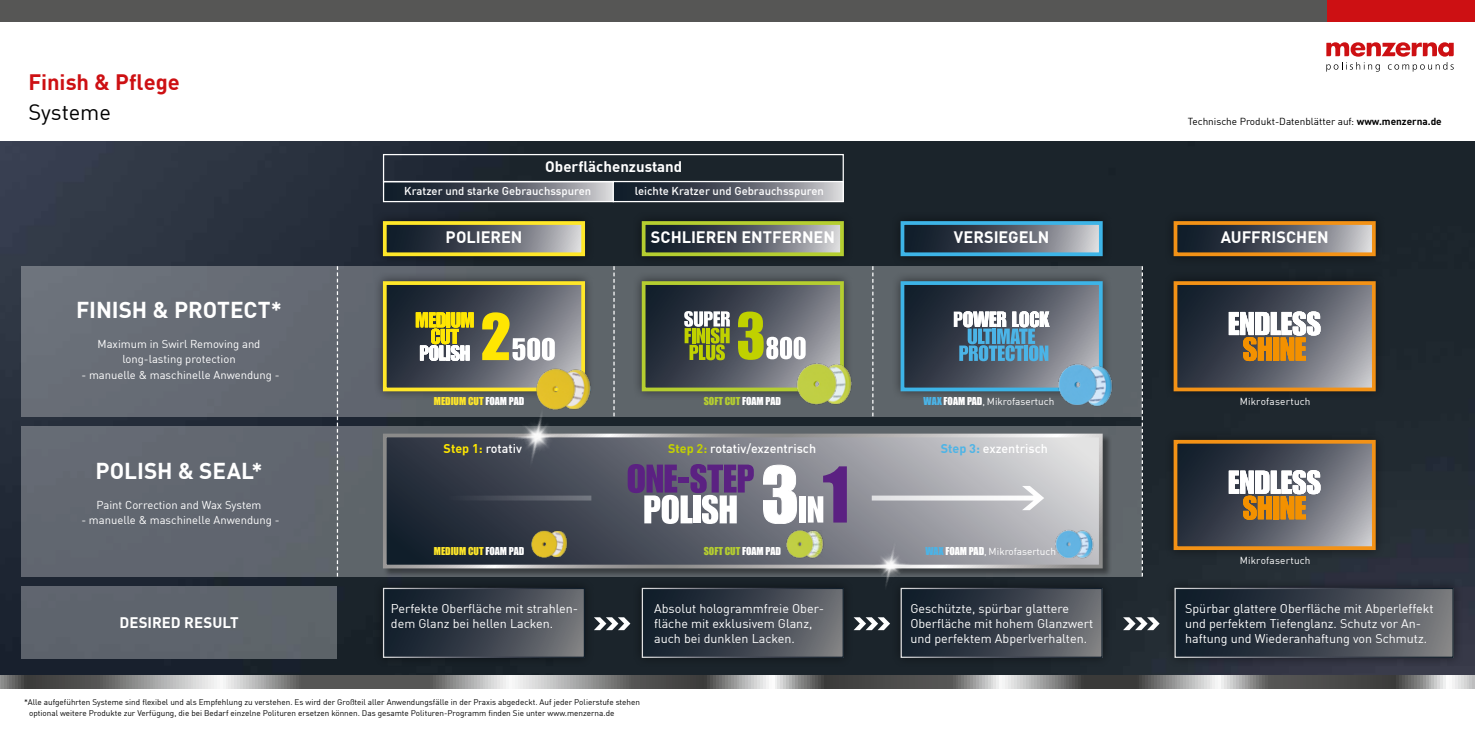
<style>
.page{position:relative;width:1475px;height:745px;background:#fff}
.page>*{position:absolute;margin:0;border:0;box-sizing:border-box;transform-origin:0 0}
.t1{font:700 22.5px "DIN Offc Pro";color:#fff}
.t2{font:700 21.88px "DIN Offc Pro";color:#cd1013}
.t3{font:21.88px "DIN Offc Pro";letter-spacing:-.005em;color:#000}
.t4{font:700 16.25px "DIN Offc Pro";letter-spacing:-.005em;color:#fff}
.t5{font:700 15px "DIN Offc Pro";color:#fff}
.t6{font:12.5px/15px "DIN Offc Pro";color:#fff}
.t7{font:500 12.5px "DIN Offc Pro";color:#fff}
.t8{font:11.25px/15px "DIN Offc Pro";color:#fff;text-align:center}
.t9{font:500 11.25px "DIN Offc Pro";color:#fff}
.t10{font:10px "DIN Offc Pro";letter-spacing:.005em;color:#fff}
.t11{font:10px "DIN Offc Pro";color:#000}
.t12{font:10px "Impact";color:#ffe729}
.t13{font:10px "Impact";color:#b5ce30}
.t14{font:8.12px/11.2px "DIN Offc Pro";color:#000}
.s1{font-weight:700}
.s2{color:#fff}
.s3{font-family:"Impact";color:#4bb4e7}
.s4{font-family:"Impact"}
.s5{font-weight:700;color:#ffe700}
.s6{font-weight:700;color:#c3d200}
.s7{font-weight:700;color:#4db4e6}
</style>
<div class="page">
<div style="left:1325px;top:0;width:149px;height:21px;background:#cd1013"></div>
<div style="left:0;top:0;width:1325px;height:21px;background:#565655"></div>
<svg style="left:1326px;top:42px;width:127px;height:30px"></svg>
<img style="left:0;top:141px;width:1474px;height:533px">
<div style="left:373px;top:577px;width:221px;height:90px;background:#000;opacity:.5"></div>
<div style="left:383px;top:588px;width:201px;height:68px;background:linear-gradient(to right,#081524,#6f7075)"></div>
<div style="left:632px;top:577px;width:221px;height:90px;background:#000;opacity:.5"></div>
<div style="left:642px;top:588px;width:201px;height:68px;background:linear-gradient(to right,#071423,#707176)"></div>
<div style="left:890px;top:577px;width:222px;height:90px;background:#000;opacity:.5"></div>
<svg style="left:923px;top:589px;width:177px;height:66px;background:#414751"></svg>
<div style="left:1164px;top:577px;width:298px;height:90px;background:#000;opacity:.5"></div>
<div style="left:1174px;top:588px;width:278px;height:68px;background:linear-gradient(to right,#031120,#75757a)"></div>
<div style="left:21px;top:266px;width:1120px;height:150px;background:#636871"></div>
<div style="left:21px;top:426px;width:1120px;height:150px;background:#60666f"></div>
<div style="left:21px;top:586px;width:316px;height:72px;background:#5e646d"></div>
<svg style="left:613px;top:266px;width:1px;height:150px"></svg>
<svg style="left:872px;top:266px;width:1px;height:150px"></svg>
<svg style="left:1141px;top:266px;width:1px;height:310px"></svg>
<svg style="left:337px;top:266px;width:1px;height:310px"></svg>
<div style="left:890px;top:271px;width:222px;height:129px;background:#000;opacity:.5"></div>
<svg style="left:905px;top:286px;width:192px;height:100px"></svg>
<div style="left:900px;top:281px;width:202px;height:110px;border:4px solid #3db4e7"></div>
<svg style="left:953px;top:311px;width:96px;height:50px;background:#769eb5"></svg>
<div style="left:373px;top:271px;width:221px;height:129px;background:#000;opacity:.5"></div>
<svg style="left:388px;top:286px;width:192px;height:100px"></svg>
<div style="left:383px;top:281px;width:202px;height:110px;border:4px solid #ffe729"></div>
<svg style="left:416px;top:312px;width:57px;height:48px;background:#a79c22"></svg>
<img style="left:420px;top:345px;width:49px;height:15px">
<svg style="left:482px;top:312px;width:72px;height:48px"></svg>
<div style="left:1163px;top:271px;width:222px;height:129px;background:#1a2228"></div>
<svg style="left:1178px;top:286px;width:192px;height:100px"></svg>
<div style="left:1173px;top:281px;width:202px;height:110px;border:4px solid #f39216"></div>
<svg style="left:1228px;top:311px;width:92px;height:50px;background:#bda481"></svg>
<div style="left:1163px;top:430px;width:222px;height:129px;background:#1e262c"></div>
<svg style="left:1178px;top:444px;width:192px;height:100px"></svg>
<div style="left:1173px;top:439px;width:202px;height:110px;border:4px solid #f39216"></div>
<svg style="left:1228px;top:470px;width:92px;height:49px;background:#bea583"></svg>
<div style="left:632px;top:271px;width:221px;height:129px;background:#000;opacity:.5"></div>
<svg style="left:646px;top:286px;width:192px;height:100px"></svg>
<div style="left:641px;top:281px;width:202px;height:110px;border:4px solid #b5ce30"></div>
<svg style="left:684px;top:311px;width:45px;height:49px;background:#9ca554"></svg>
<svg style="left:738px;top:311px;width:67px;height:48px"></svg>
<div style="left:373px;top:211px;width:221px;height:55px;background:#19222a"></div>
<svg style="left:418px;top:226px;width:162px;height:25px;background:#656973"></svg>
<div style="left:383px;top:221px;width:202px;height:35px;border:4px solid #ffe729"></div>
<div style="left:632px;top:211px;width:221px;height:55px;background:#182128"></div>
<svg style="left:673px;top:226px;width:165px;height:25px;background:#636771"></svg>
<div style="left:641px;top:221px;width:202px;height:35px;border:4px solid #b5ce30"></div>
<div style="left:890px;top:211px;width:222px;height:55px;background:#182128"></div>
<svg style="left:932px;top:226px;width:165px;height:25px;background:#636871"></svg>
<div style="left:900px;top:221px;width:202px;height:35px;border:4px solid #3db4e7"></div>
<div style="left:1163px;top:211px;width:222px;height:55px;background:#182128"></div>
<svg style="left:1205px;top:226px;width:165px;height:25px;background:#636771"></svg>
<div style="left:1173px;top:221px;width:202px;height:35px;border:4px solid #f39216"></div>
<svg style="left:385px;top:183px;width:227px;height:17px;background:#5a5f69"></svg>
<div style="left:383px;top:181px;width:231px;height:21px;border:1px solid #fff"></div>
<div style="left:383px;top:154px;width:460px;height:28px;border:1px solid #fff"></div>
<svg style="left:614px;top:183px;width:227px;height:17px;background:#595e69"></svg>
<div style="left:612px;top:181px;width:231px;height:21px;border:1px solid #fff"></div>
<div style="left:383px;top:434px;width:729px;height:144px;background:#000;opacity:.4"></div>
<svg style="left:388px;top:438px;width:709px;height:125px"></svg>
<div style="left:383px;top:433px;width:719px;height:135px;border:4px solid #fff"></div>
<img style="left:472px;top:376px;width:127px;height:87px">
<img style="left:836px;top:523px;width:105px;height:97px">
<svg style="left:443px;top:463px;width:601px;height:60px;background:#848191"></svg>
<svg style="left:594px;top:617px;width:36px;height:12px"></svg>
<svg style="left:853px;top:617px;width:37px;height:12px"></svg>
<svg style="left:1122px;top:617px;width:37px;height:12px"></svg>
<svg style="left:0;top:674px;width:365px;height:14px;background:#7c7d7d"></svg>
<svg style="left:1109px;top:674px;width:365px;height:14px;background:#787879"></svg>
<svg style="left:365px;top:674px;width:744px;height:14px;background:#7a7b7b"></svg>
<img style="left:587px;top:365px;width:5px;height:47px">
<img style="left:531px;top:364px;width:56px;height:48px">
<img style="left:546px;top:527px;width:22px;height:32px">
<img style="left:528px;top:526px;width:37px;height:32px">
<img style="left:1081px;top:361px;width:32px;height:46px">
<img style="left:1056px;top:362px;width:43px;height:42px">
<img style="left:1071px;top:527px;width:22px;height:32px">
<img style="left:1054px;top:528px;width:29px;height:28px">
<img style="left:837px;top:362px;width:16px;height:43px">
<img style="left:792px;top:362px;width:45px;height:43px">
<img style="left:801px;top:529px;width:23px;height:30px">
<img style="left:783px;top:529px;width:30px;height:29px">
<h2 class="t2" style="left:28px;top:64px;width:153px">Finish &amp; Pflege</h2>
<h2 class="t3" style="left:28px;top:95px;width:84px">Systeme</h2>
<h1 class="t1" style="left:76px;top:291px;width:207px">FINISH &amp; PROTECT*</h1>
<p class="t8" style="left:98px;top:335px;width:164px">Maximum in Swirl Removing and long-lasting protection</p>
<p class="t8" style="left:81px;top:365px;width:199px">- manuelle &amp; maschinelle Anwendung -</p>
<h1 class="t1" style="left:95px;top:451px;width:169px">POLISH &amp; SEAL*</h1>
<p class="t8" style="left:96px;top:495px;width:166px">Paint Correction and Wax System</p>
<p class="t8" style="left:81px;top:510px;width:199px">- manuelle &amp; maschinelle Anwendung -</p>
<p class="t5" style="left:119px;top:609px;width:121px">DESIRED RESULT</p>
<p class="t5" style="left:545px;top:154px;width:138px">Oberflächenzustand</p>
<p class="t9" style="left:404px;top:181px;width:188px">Kratzer und starke Gebrauchsspuren</p>
<p class="t9" style="left:634px;top:181px;width:190px">leichte Kratzer und Gebrauchsspuren</p>
<p class="t11" style="left:1187px;top:113px;width:255px">Technische Produkt-Datenblätter auf: <span class="s1">www.menzerna.de</span></p>
<h3 class="t4" style="left:445px;top:224px;width:78px">POLIEREN</h3>
<h3 class="t4" style="left:651px;top:224px;width:185px">SCHLIEREN ENTFERNEN</h3>
<h3 class="t4" style="left:953px;top:224px;width:97px">VERSIEGELN</h3>
<h3 class="t4" style="left:1220px;top:224px;width:109px">AUFFRISCHEN</h3>
<p class="t12" style="left:434px;top:393px;width:92px">MEDIUM CUT <span class="s2">FOAM PAD</span></p>
<p class="t13" style="left:703px;top:393px;width:79px">SOFT CUT <span class="s2">FOAM PAD</span></p>
<p class="t10" style="left:923px;top:393px;width:132px"><span class="s3">WAX</span> <span class="s4">FOAM PAD</span>, Mikrofasertuch</p>
<p class="t7" style="left:443px;top:438px;width:80px"><span class="s5">Step 1:</span> rotativ</p>
<p class="t7" style="left:668px;top:438px;width:149px"><span class="s6">Step 2:</span> rotativ/exzentrisch</p>
<p class="t7" style="left:940px;top:438px;width:109px"><span class="s7">Step 3:</span> exzentrisch</p>
<p class="t12" style="left:434px;top:543px;width:92px">MEDIUM CUT <span class="s2">FOAM PAD</span></p>
<p class="t13" style="left:703px;top:543px;width:79px">SOFT CUT <span class="s2">FOAM PAD</span></p>
<p class="t10" style="left:925px;top:543px;width:132px"><span class="s3">WAX</span> <span class="s4">FOAM PAD</span>, Mikrofasertuch</p>
<p class="t6" style="left:391px;top:599px;width:189px">Perfekte Oberfläche mit strahlen&shy;dem Glanz bei hellen Lacken.</p>
<p class="t6" style="left:910px;top:599px;width:184px">Geschützte, spürbar glattere<br>Oberfläche mit hohem Glanzwert und perfektem Abperlverhalten.</p>
<p class="t6" style="left:654px;top:599px;width:171px">Absolut hologrammfreie Ober&shy;fläche mit exklusivem Glanz, auch bei dunklen Lacken.</p>
<p class="t10" style="left:1239px;top:393px;width:72px">Mikrofasertuch</p>
<p class="t10" style="left:1239px;top:552px;width:72px">Mikrofasertuch</p>
<p class="t6" style="left:1184px;top:599px;width:250px">Spürbar glattere Oberfläche mit Abperleffekt und perfektem Tiefenglanz. Schutz vor An&shy;haftung und Wiederanhaftung von Schmutz.</p>
<p class="t14" style="left:29px;top:694px;width:612px;text-indent:-5px">*Alle aufgeführten Systeme sind flexibel und als Empfehlung zu verstehen. Es wird der Großteil aller Anwendungsfälle in der Praxis abgedeckt. Auf jeder Polierstufe stehen optional weitere Produkte zur Verfügung, die bei Bedarf einzelne Polituren ersetzen können. Das gesamte Polituren-Programm finden Sie unter www.menzerna.de</p>
</div>
